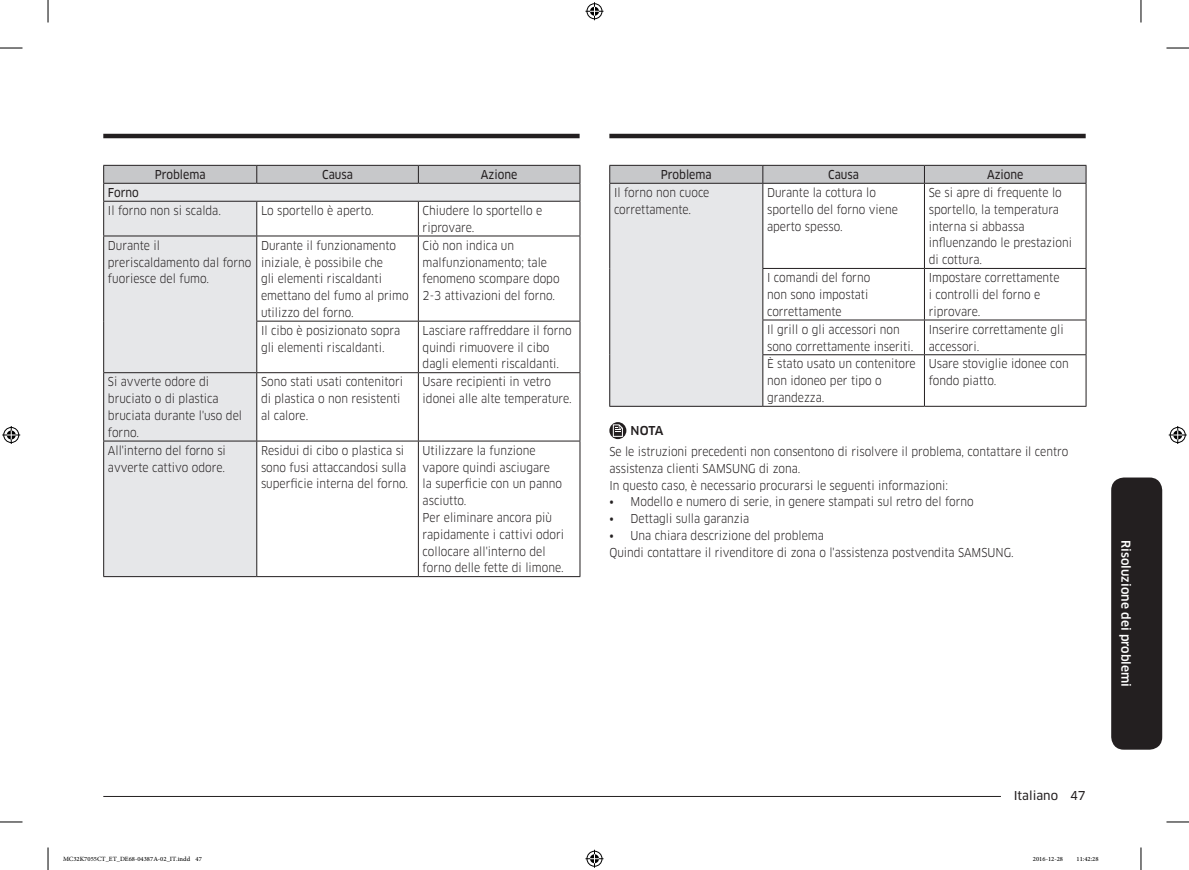
<style>
.page{position:relative;width:1189px;height:870px;background:#fff}
.page>*{position:absolute;margin:0;border:0;box-sizing:border-box;transform-origin:0 0}
.t1{font:12px/16.8px "Samsung Clan Pro";color:#231f20;scale:.9 1}
.t2{font:12px "Samsung Clan Pro News";color:#231f20;scale:.9 1}
.t3{font:500 12px "Samsung Clan Pro";color:#fff}
.t4{font:12px "Samsung Clan Pro News";color:#231f20}
.t5{font:500 12px "Samsung Clan Pro";color:#231f20}
.t6{font:9px "Adobe Arabic";color:#000}
.s1{font-family:"Samsung Clan Pro News"}
</style>
<div class="page">
<hr style="left:103px;top:796px;width:936px;height:1px;background:#231f20">
<div style="left:1001px;top:787px;width:84px;height:15px;background:#fff"></div>
<div style="left:1111px;top:477px;width:51px;height:273px;background:#231f20;border-radius:13px"></div>
<hr style="left:609px;top:134px;width:476px;height:4px;background:#231f20">
<hr style="left:103px;top:134px;width:477px;height:4px;background:#231f20">
<div style="left:610px;top:183px;width:153px;height:223px;background:#e6e7e9"></div>
<svg style="left:609px;top:165px;width:477px;height:18px;background:#bcbdbf"></svg>
<hr style="left:609px;top:183px;width:154px;height:1px;background:#231f20">
<hr style="left:609px;top:184px;width:1px;height:84px;background:#231f20">
<hr style="left:763px;top:183px;width:161px;height:1px;background:#231f20">
<hr style="left:762px;top:184px;width:1px;height:84px;background:#231f20">
<hr style="left:924px;top:183px;width:162px;height:1px;background:#231f20">
<hr style="left:924px;top:184px;width:1px;height:84px;background:#231f20">
<hr style="left:1085px;top:184px;width:1px;height:84px;background:#231f20">
<hr style="left:609px;top:268px;width:1px;height:52px;background:#231f20">
<hr style="left:762px;top:268px;width:162px;height:1px;background:#231f20">
<hr style="left:762px;top:269px;width:1px;height:51px;background:#231f20">
<hr style="left:924px;top:268px;width:162px;height:1px;background:#231f20">
<hr style="left:924px;top:269px;width:1px;height:51px;background:#231f20">
<hr style="left:1085px;top:269px;width:1px;height:51px;background:#231f20">
<hr style="left:609px;top:320px;width:1px;height:35px;background:#231f20">
<hr style="left:762px;top:320px;width:162px;height:1px;background:#231f20">
<hr style="left:762px;top:320px;width:1px;height:34px;background:#231f20">
<hr style="left:924px;top:320px;width:162px;height:1px;background:#231f20">
<hr style="left:924px;top:320px;width:1px;height:34px;background:#231f20">
<hr style="left:1085px;top:320px;width:1px;height:34px;background:#231f20">
<hr style="left:609px;top:355px;width:1px;height:51px;background:#231f20">
<hr style="left:762px;top:354px;width:162px;height:1px;background:#231f20">
<hr style="left:762px;top:355px;width:1px;height:51px;background:#231f20">
<hr style="left:924px;top:354px;width:162px;height:1px;background:#231f20">
<hr style="left:924px;top:355px;width:1px;height:51px;background:#231f20">
<hr style="left:1085px;top:355px;width:1px;height:51px;background:#231f20">
<hr style="left:609px;top:406px;width:154px;height:1px;background:#231f20">
<hr style="left:763px;top:406px;width:161px;height:1px;background:#231f20">
<hr style="left:924px;top:406px;width:162px;height:1px;background:#231f20">
<svg style="left:609px;top:422px;width:17px;height:17px"></svg>
<svg style="left:613px;top:424px;width:10px;height:13px"></svg>
<svg style="left:104px;top:202px;width:476px;height:374px"></svg>
<svg style="left:103px;top:165px;width:478px;height:36px;background:#cbcbcd"></svg>
<hr style="left:103px;top:201px;width:154px;height:1px;background:#231f20">
<hr style="left:103px;top:202px;width:1px;height:34px;background:#231f20">
<hr style="left:257px;top:201px;width:161px;height:1px;background:#231f20">
<hr style="left:256px;top:202px;width:1px;height:34px;background:#231f20">
<hr style="left:418px;top:201px;width:162px;height:1px;background:#231f20">
<hr style="left:418px;top:202px;width:1px;height:34px;background:#231f20">
<hr style="left:580px;top:202px;width:1px;height:34px;background:#231f20">
<hr style="left:103px;top:236px;width:154px;height:1px;background:#231f20">
<hr style="left:103px;top:236px;width:1px;height:85px;background:#231f20">
<hr style="left:257px;top:236px;width:161px;height:1px;background:#231f20">
<hr style="left:256px;top:236px;width:1px;height:85px;background:#231f20">
<hr style="left:418px;top:236px;width:162px;height:1px;background:#231f20">
<hr style="left:418px;top:236px;width:1px;height:85px;background:#231f20">
<hr style="left:580px;top:236px;width:1px;height:85px;background:#231f20">
<hr style="left:103px;top:321px;width:1px;height:51px;background:#231f20">
<hr style="left:256px;top:321px;width:162px;height:1px;background:#231f20">
<hr style="left:256px;top:321px;width:1px;height:51px;background:#231f20">
<hr style="left:418px;top:321px;width:162px;height:1px;background:#231f20">
<hr style="left:418px;top:321px;width:1px;height:51px;background:#231f20">
<hr style="left:580px;top:321px;width:1px;height:51px;background:#231f20">
<hr style="left:103px;top:372px;width:154px;height:1px;background:#231f20">
<hr style="left:103px;top:373px;width:1px;height:68px;background:#231f20">
<hr style="left:257px;top:372px;width:161px;height:1px;background:#231f20">
<hr style="left:256px;top:373px;width:1px;height:68px;background:#231f20">
<hr style="left:418px;top:372px;width:162px;height:1px;background:#231f20">
<hr style="left:418px;top:373px;width:1px;height:68px;background:#231f20">
<hr style="left:580px;top:373px;width:1px;height:68px;background:#231f20">
<hr style="left:103px;top:441px;width:154px;height:1px;background:#231f20">
<hr style="left:103px;top:441px;width:1px;height:135px;background:#231f20">
<hr style="left:257px;top:441px;width:161px;height:1px;background:#231f20">
<hr style="left:256px;top:441px;width:1px;height:135px;background:#231f20">
<hr style="left:418px;top:441px;width:162px;height:1px;background:#231f20">
<hr style="left:418px;top:441px;width:1px;height:135px;background:#231f20">
<hr style="left:580px;top:441px;width:1px;height:135px;background:#231f20">
<hr style="left:103px;top:576px;width:154px;height:1px;background:#231f20">
<hr style="left:257px;top:576px;width:161px;height:1px;background:#231f20">
<hr style="left:418px;top:576px;width:162px;height:1px;background:#231f20">
<svg style="left:0;top:48px;width:22px;height:1px"></svg>
<svg style="left:1166px;top:48px;width:23px;height:1px"></svg>
<svg style="left:0;top:822px;width:22px;height:1px"></svg>
<svg style="left:1166px;top:822px;width:23px;height:1px"></svg>
<svg style="left:48px;top:0;width:1px;height:22px"></svg>
<svg style="left:48px;top:847px;width:1px;height:23px"></svg>
<svg style="left:1141px;top:0;width:1px;height:22px"></svg>
<svg style="left:1141px;top:847px;width:1px;height:23px"></svg>
<svg style="left:585px;top:2px;width:18px;height:18px"></svg>
<svg style="left:585px;top:850px;width:18px;height:18px"></svg>
<svg style="left:2px;top:426px;width:18px;height:18px"></svg>
<svg style="left:1169px;top:426px;width:18px;height:18px"></svg>
<p class="t2" style="left:155px;top:168px;width:58px">Problema</p>
<p class="t2" style="left:322px;top:168px;width:36px">Causa</p>
<p class="t2" style="left:481px;top:168px;width:42px">Azione</p>
<p class="t2" style="left:108px;top:185px;width:36px">Forno</p>
<p class="t1" style="left:108px;top:202px;width:127px">Il forno non si scalda.</p>
<p class="t1" style="left:261px;top:202px;width:127px">Lo sportello è aperto.</p>
<p class="t1" style="left:423px;top:202px;width:135px">Chiudere lo sportello e riprovare.</p>
<p class="t1" style="left:108px;top:237px;width:161px">Durante il preriscaldamento dal forno fuoriesce del fumo.</p>
<p class="t1" style="left:261px;top:237px;width:166px">Durante il funzionamento iniziale, è possibile che<br>gli elementi riscaldanti emettano del fumo al primo utilizzo del forno.</p>
<p class="t1" style="left:423px;top:237px;width:154px">Ciò non indica un malfunzionamento; tale fenomeno scompare dopo<br>2-3 attivazioni del forno.</p>
<p class="t1" style="left:261px;top:322px;width:156px">Il cibo è posizionato sopra gli elementi riscaldanti.</p>
<p class="t1" style="left:423px;top:322px;width:167px">Lasciare raffreddare il forno quindi rimuovere il cibo dagli elementi riscaldanti.</p>
<p class="t1" style="left:108px;top:374px;width:151px">Si avverte odore di bruciato o di plastica bruciata durante l'uso del forno.</p>
<p class="t1" style="left:261px;top:374px;width:159px">Sono stati usati contenitori di plastica o non resistenti al calore.</p>
<p class="t1" style="left:423px;top:374px;width:167px">Usare recipienti in vetro idonei alle alte temperature.</p>
<p class="t1" style="left:108px;top:442px;width:133px">All'interno del forno si avverte cattivo odore.</p>
<p class="t1" style="left:261px;top:442px;width:165px">Residui di cibo o plastica si sono fusi attaccandosi sulla superficie interna del forno.</p>
<p class="t1" style="left:423px;top:442px;width:159px">Utilizzare la funzione vapore quindi asciugare<br>la superficie con un panno asciutto.<br>Per eliminare ancora più rapidamente i cattivi odori collocare all'interno del forno delle fette di limone.</p>
<p class="t2" style="left:661px;top:168px;width:58px">Problema</p>
<p class="t2" style="left:828px;top:168px;width:36px">Causa</p>
<p class="t2" style="left:987px;top:168px;width:42px">Azione</p>
<p class="t1" style="left:614px;top:184px;width:108px">Il forno non cuoce correttamente.</p>
<p class="t1" style="left:767px;top:184px;width:147px">Durante la cottura lo sportello del forno viene aperto spesso.</p>
<p class="t1" style="left:929px;top:184px;width:161px">Se si apre di frequente lo sportello, la temperatura interna si abbassa influenzando le prestazioni di cottura.</p>
<p class="t1" style="left:767px;top:269px;width:116px">I comandi del forno non sono impostati correttamente</p>
<p class="t1" style="left:929px;top:269px;width:147px">Impostare correttamente i controlli del forno e riprovare.</p>
<p class="t1" style="left:767px;top:321px;width:164px">Il grill o gli accessori non sono correttamente inseriti.</p>
<p class="t1" style="left:929px;top:321px;width:152px">Inserire correttamente gli accessori.</p>
<p class="t1" style="left:767px;top:356px;width:167px">È stato usato un contenitore non idoneo per tipo o grandezza.</p>
<p class="t1" style="left:929px;top:356px;width:157px">Usare stoviglie idonee con fondo piatto.</p>
<p class="t5" style="left:631px;top:423px;width:34px">NOTA</p>
<p class="t1" style="left:609px;top:443px;width:511px">Se le istruzioni precedenti non consentono di risolvere il problema, contattare il centro assistenza clienti SAMSUNG di zona.<br>In questo caso, è necessario procurarsi le seguenti informazioni:</p>
<p class="t1" style="left:609px;top:493px;width:406px"><span class="s1">•</span> Modello e numero di serie, in genere stampati sul retro del forno</p>
<p class="t1" style="left:609px;top:510px;width:157px"><span class="s1">•</span> Dettagli sulla garanzia</p>
<p class="t1" style="left:609px;top:527px;width:451px"><span class="s1">•</span> Una chiara descrizione del problema<br>Quindi contattare il rivenditore di zona o l'assistenza postvendita SAMSUNG.</p>
<p class="t3" style="left:1133px;top:540px;width:148px;rotate:90deg">Risoluzione dei problemi</p>
<p class="t4" style="left:1014px;top:788px;width:73px">Italiano 47</p>
<p class="t6" style="left:63px;top:853px;width:140px">MC32K7055CT_ET_DE68-04387A-02_IT.indd 47</p>
<p class="t6" style="left:1033px;top:853px;width:32px">2016-12-28</p>
<p class="t6" style="left:1076px;top:853px;width:24px">11:42:28</p>
</div>
